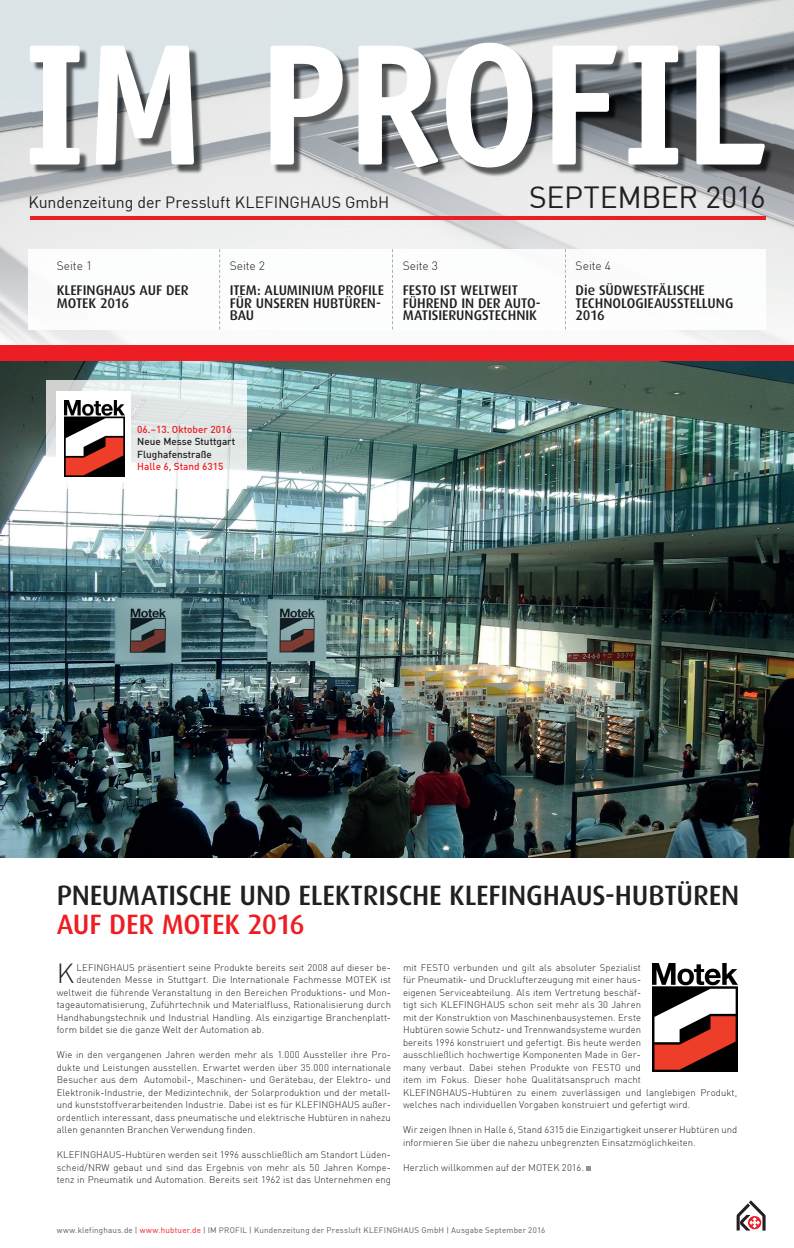
<style>
.page{position:relative;width:794px;height:1248px;background:#fff}
.page>*{position:absolute;margin:0;border:0;box-sizing:border-box;transform-origin:0 0}
.t1{font:30px "DIN";letter-spacing:-.01em;color:#231f20}
.t2{font:500 28px "Dax";letter-spacing:-.01em;color:#231f20}
.t3{font:500 28px "Dax";letter-spacing:-.015em;color:#ee1d23}
.t4{font:300 27px "DIN";color:#231f20}
.t5{font:16px "DIN";letter-spacing:-.005em;color:#231f20}
.t6{font:500 14px/12.5px "Dax";letter-spacing:-.005em;color:#231f20}
.t7{font:300 12px "DIN";letter-spacing:-.005em;color:#231f20}
.t8{font:500 10px "DIN";color:#ee1d23}
.t9{font:500 10px/12.5px "DIN";color:#231f20}
.t10{font:300 9.5px/12.5px "DIN";letter-spacing:.005em;color:#231f20;text-align:justify}
.t11{font:8px "DIN";letter-spacing:.025em;color:#5a5d5d}
.s1{color:#ee1d23}
</style>
<div class="page">
<img style="left:1px;top:0;width:792px;height:70px">
<img style="left:759px;top:70px;width:34px;height:275px">
<img style="left:1px;top:70px;width:33px;height:275px">
<img style="left:34px;top:177px;width:725px;height:72px">
<img style="left:1px;top:360px;width:792px;height:497px">
<img style="left:0;top:0;width:1px;height:857px">
<img style="left:46px;top:380px;width:201px;height:108px">
<img style="left:33px;top:46px;width:740px;height:131px">
<svg style="left:30px;top:43px;width:734px;height:124px"></svg>
<hr style="left:30px;top:216px;width:735px;height:3px;background:#ee1d23">
<img style="left:28px;top:249px;width:737px;height:80px">
<div style="left:0;top:345px;width:793px;height:15px;background:#ee1d23"></div>
<svg style="left:392px;top:249px;width:1px;height:80px"></svg>
<svg style="left:565px;top:249px;width:1px;height:80px"></svg>
<svg style="left:219px;top:249px;width:1px;height:80px"></svg>
<svg style="left:587px;top:1166px;width:4px;height:4px"></svg>
<svg style="left:736px;top:1200px;width:29px;height:30px"></svg>
<img style="left:652px;top:963px;width:85px;height:108px">
<div style="left:57px;top:391px;width:74px;height:91px;background:#fff"></div>
<img style="left:65px;top:400px;width:59px;height:76px">
<h3 class="t5" style="left:28px;top:191px;width:362px">Kundenzeitung der Pressluft KLEFINGHAUS GmbH</h3>
<h1 class="t1" style="left:529px;top:177px;width:238px">SEPTEMBER 2016</h1>
<p class="t7" style="left:57px;top:258px;width:37px">Seite 1</p>
<h3 class="t6" style="left:57px;top:284px;width:134px">KLEFINGHAUS AUF DER<br>MOTEK 2016</h3>
<p class="t7" style="left:230px;top:258px;width:37px">Seite 2</p>
<h3 class="t6" style="left:230px;top:284px;width:156px">ITEM: ALUMINIUM PROFILE<br>FÜR UNSEREN HUBTÜREN-<br>BAU</h3>
<p class="t7" style="left:403px;top:258px;width:37px">Seite 3</p>
<h3 class="t6" style="left:403px;top:284px;width:140px">FESTO IST WELTWEIT<br>FÜHREND IN DER AUTO-<br>MATISIERUNGSTECHNIK</h3>
<p class="t7" style="left:575px;top:258px;width:37px">Seite 4</p>
<h3 class="t6" style="left:575px;top:284px;width:159px">Die SÜDWESTFÄLISCHE<br>TECHNOLOGIEAUSSTELLUNG<br>2016</h3>
<p class="t8" style="left:137px;top:422px;width:96px">06.–13. Oktober 2016</p>
<p class="t9" style="left:137px;top:435px;width:99px">Neue Messe Stuttgart<br>Flughafenstraße</p>
<p class="t8" style="left:137px;top:460px;width:88px">Halle 6, Stand 6315</p>
<h2 class="t2" style="left:57px;top:879px;width:684px">PNEUMATISCHE UND ELEKTRISCHE KLEFINGHAUS-HUBTÜREN</h2>
<h2 class="t3" style="left:57px;top:908px;width:250px">AUF DER MOTEK 2016</h2>
<h3 class="t4" style="left:57px;top:957px;width:19px">K</h3>
<p class="t10" style="left:77px;top:960px;width:316px">LEFINGHAUS präsentiert seine Produkte bereits seit 2008 auf dieser be-</p>
<p class="t10" style="left:403px;top:960px;width:336px;text-align:left">mit FESTO verbunden und gilt als absoluter Spezialist<br>für Pneumatik- und Drucklufterzeugung mit einer haus-<br>eigenen Serviceabteilung. Als item Vertretung beschäf-<br>tigt sich KLEFINGHAUS schon seit mehr als 30 Jahren<br>mit der Konstruktion von Maschinenbausystemen. Erste<br>Hubtüren sowie Schutz- und Trennwandsysteme wurden<br>bereits 1996 konstruiert und gefertigt. Bis heute werden<br>ausschließlich hochwertige Komponenten Made in Ger-<br>many verbaut. Dabei stehen Produkte von FESTO und<br>item im Fokus. Dieser hohe Qualitätsanspruch macht KLEFINGHAUS-Hubtüren zu einem zuverlässigen und langlebigen Produkt, welches nach individuellen Vorgaben konstruiert und gefertigt wird.</p>
<p class="t10" style="left:403px;top:1123px;width:336px">Wir zeigen Ihnen in Halle 6, Stand 6315 die Einzigartigkeit unserer Hubtüren und informieren Sie über die nahezu unbegrenzten Einsatzmöglichkeiten.</p>
<p class="t10" style="left:403px;top:1160px;width:182px">Herzlich willkommen auf der MOTEK 2016.</p>
<p class="t10" style="left:77px;top:973px;width:316px">deutenden Messe in Stuttgart. Die Internationale Fachmesse MOTEK ist</p>
<p class="t10" style="left:57px;top:985px;width:336px">weltweit die führende Veranstaltung in den Bereichen Produktions- und Mon-</p>
<p class="t10" style="left:57px;top:998px;width:336px">tageautomatisierung, Zuführtechnik und Materialfluss, Rationalisierung durch</p>
<p class="t10" style="left:57px;top:1010px;width:336px">Handhabungstechnik und Industrial Handling. Als einzigartige Branchenplatt-</p>
<p class="t10" style="left:57px;top:1023px;width:209px">form bildet sie die ganze Welt der Automation ab.</p>
<p class="t10" style="left:57px;top:1048px;width:336px">Wie in den vergangenen Jahren werden mehr als 1.000 Aussteller ihre Pro&shy;dukte und Leistungen ausstellen. Erwartet werden über 35.000 internationale Besucher aus dem Automobil-, Maschinen- und Gerätebau, der Elektro- und Elektronik-Industrie, der Medizintechnik, der Solarproduktion und der metall&shy;und kunststoffverarbeitenden Industrie. Dabei ist es für KLEFINGHAUS außer&shy;ordentlich interessant, dass pneumatische und elektrische Hubtüren in nahezu allen genannten Branchen Verwendung finden.</p>
<p class="t10" style="left:57px;top:1148px;width:336px">KLEFINGHAUS-Hubtüren werden seit 1996 ausschließlich am Standort Lüden&shy;scheid/NRW gebaut und sind das Ergebnis von mehr als 50 Jahren Kompe&shy;tenz in Pneumatik und Automation. Bereits seit 1962 ist das Unternehmen eng</p>
<p class="t11" style="left:57px;top:1224px;width:490px">www.klefinghaus.de | <span class="s1">www.hubtuer.de</span> | IM PROFIL | Kundenzeitung der Pressluft KLEFINGHAUS GmbH | Ausgabe September 2016</p>
</div>
